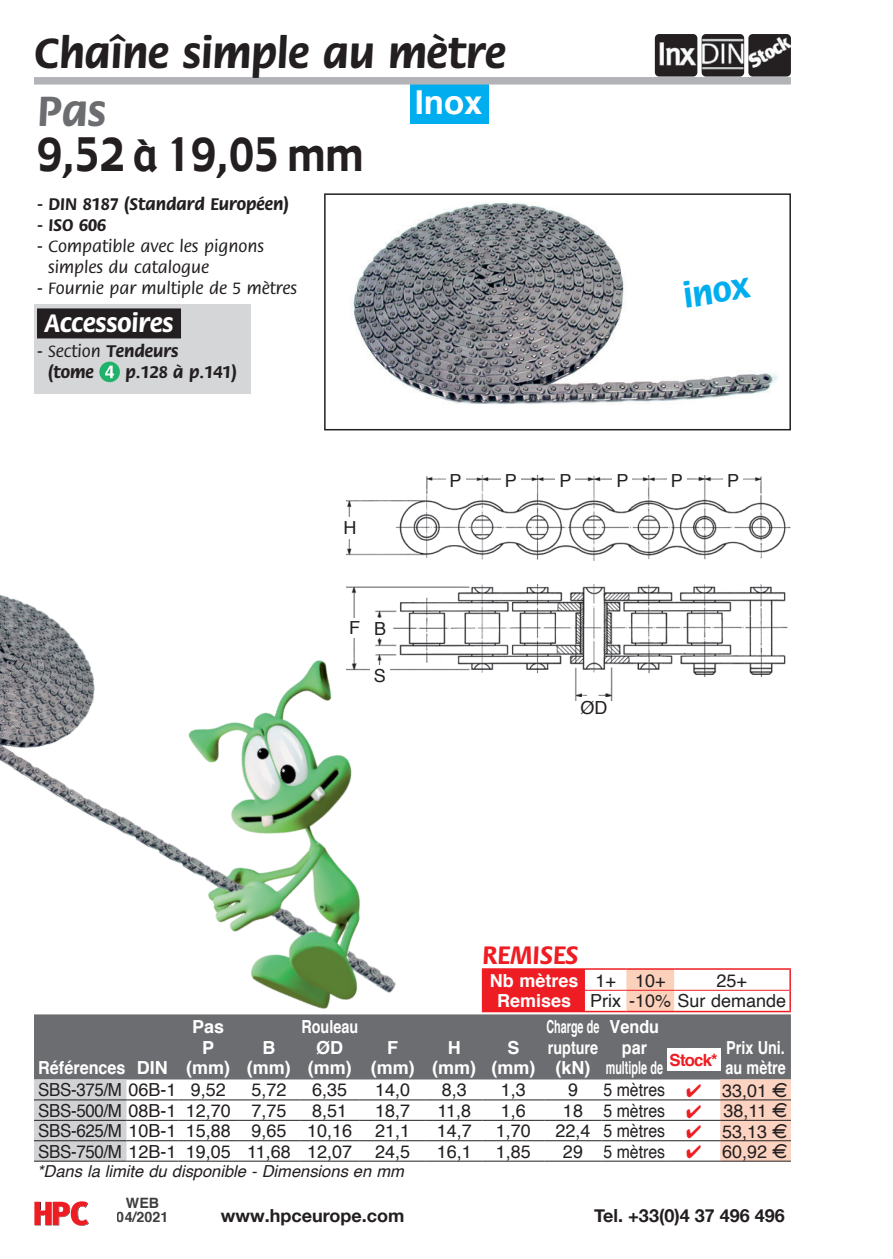
<style>
.page{position:relative;width:893px;height:1259px;background:#fff}
.page>*{position:absolute;margin:0;border:0;box-sizing:border-box;transform-origin:0 0}
.Titre{font:700 45px "Flora";color:#231f20}
.t1{font:45px "Gadget";color:#231f20;scale:.9 1}
.ReferenceGauche{font:700 45px "Flora";color:#6c6d70}
.t2{font:700 36px "Flora";color:#00aeef}
.SousTitre{font:700 33px "Helvetica";color:#fff}
.TitreBlanc{font:700 27px "Flora";color:#fff}
.TitreRemise{font:700 27px "Flora";color:#ee1d23}
.Texte_tableau{font:18px "Helvetica";color:#231f20}
.Normal_e{font:500 18px "Flora";color:#231f20}
.Normal_e-2{font:700 18px/21px "Flora";color:#231f20}
.t3{font:700 18px "Helvetica";color:#fff}
.Texte_tableau-2{font:18px "Helvetica";letter-spacing:-.02em;color:#231f20;scale:.94 1}
.TexteRemise{font:18px "Helvetica";color:#231f20}
.t4{font:700 18px "Helvetica Neue";color:#231f20}
.t5{font:700 18px "Helvetica";color:#fff;scale:.8 1}
.Texte_tableau-3{font:18px "Helvetica";color:#231f20;scale:.88 1}
.Texte_tableau_PRIX{font:18px "Helvetica";color:#231f20}
.t6{font:700 18px "Helvetica";color:#fff;scale:.6 1}
.t7{font:700 18px "Helvetica";color:#fff;scale:.9 1}
.t8{font:700 16.8px "Helvetica";letter-spacing:-.05em;color:#ee1d23}
.t9{font:italic 16.5px "Helvetica";color:#231f20}
.t10{font:700 14.4px/14.4px "Helvetica";color:#3e3e3f;text-align:center}
.s1{color:#231f20}
.s2{font-weight:500}
.s3{font-family:"Eurofont"}
</style>
<div class="page">
<div style="left:410px;top:85px;width:79px;height:39px;background:#00aeef"></div>
<div style="left:34px;top:304px;width:216px;height:89px;background:#d5d6d8"></div>
<img style="left:742px;top:476px;width:49px;height:202px">
<div style="left:34px;top:77px;width:757px;height:8px;background:#b2b3b7"></div>
<img style="left:353px;top:203px;width:425px;height:192px">
<div style="left:324px;top:193px;width:467px;height:237px;border:2px solid #231f20"></div>
<div style="left:37px;top:308px;width:144px;height:30px;background:#231f20"></div>
<div style="left:723px;top:470px;width:20px;height:23px;background:#fff"></div>
<img style="left:655px;top:34px;width:42px;height:43px">
<img style="left:702px;top:34px;width:42px;height:43px">
<img style="left:748px;top:34px;width:43px;height:43px">
<div style="left:742px;top:1014px;width:49px;height:65px;background:#6c6d70"></div>
<div style="left:742px;top:1079px;width:49px;height:81px;background:#fcd2c0"></div>
<hr style="left:720px;top:1099px;width:71px;height:1px;background:#231f20">
<hr style="left:720px;top:1119px;width:71px;height:1px;background:#231f20">
<hr style="left:720px;top:1140px;width:71px;height:1px;background:#231f20">
<hr style="left:720px;top:1160px;width:71px;height:1px;background:#231f20">
<hr style="left:674px;top:989px;width:115px;height:1px;background:#ee1d23">
<hr style="left:674px;top:968px;width:117px;height:1px;background:#ee1d23">
<hr style="left:789px;top:969px;width:2px;height:21px;background:#ee1d23">
<hr style="left:789px;top:990px;width:2px;height:20px;background:#ee1d23">
<hr style="left:674px;top:1010px;width:117px;height:2px;background:#ee1d23">
<img style="left:0;top:323px;width:742px;height:903px">
<svg style="left:34px;top:1201px;width:55px;height:24px"></svg>
<svg style="left:687px;top:1084px;width:14px;height:13px"></svg>
<svg style="left:687px;top:1104px;width:14px;height:13px"></svg>
<svg style="left:687px;top:1125px;width:14px;height:13px"></svg>
<svg style="left:687px;top:1145px;width:14px;height:13px"></svg>
<p class="Titre" style="left:34px;top:29px;width:474px">Chaîne simple au mètre</p>
<p class="ReferenceGauche" style="left:37px;top:87px;width:71px">Pas</p>
<p class="SousTitre" style="left:415px;top:76px;width:69px">Inox</p>
<p class="t1" style="left:37px;top:126px;width:364px">9,52 à 19,05 mm</p>
<p class="Normal_e-2" style="left:37px;top:194px;width:253px">- DIN 8187 (Standard Européen)</p>
<p class="Normal_e-2" style="left:37px;top:215px;width:71px">- ISO 606</p>
<p class="Normal_e" style="left:37px;top:236px;width:229px">- Compatible avec les pignons</p>
<p class="Normal_e" style="left:48px;top:257px;width:163px">simples du catalogue</p>
<p class="Normal_e" style="left:37px;top:278px;width:262px">- Fournie par multiple de 5 mètres</p>
<p class="TitreBlanc" style="left:37px;top:308px;width:145px"><span class="s1">.</span>Accessoires<span class="s1">.</span></p>
<p class="Normal_e-2" style="left:48px;top:341px;width:132px;text-indent:-11px"><span class="s2">- Section</span> Tendeurs (tome</p>
<p class="Normal_e-2" style="left:125px;top:362px;width:113px">p.128 à p.141)</p>
<p class="t2" style="left:680px;top:278px;width:69px;rotate:-10deg">inox</p>
<p class="TexteRemise" style="left:344px;top:513px;width:14px">H</p>
<p class="TexteRemise" style="left:349px;top:614px;width:12px">F</p>
<p class="TexteRemise" style="left:374px;top:614px;width:14px">B</p>
<p class="TexteRemise" style="left:374px;top:662px;width:14px">S</p>
<p class="TexteRemise" style="left:450px;top:466px;width:14px">P</p>
<p class="TexteRemise" style="left:559px;top:466px;width:14px">P</p>
<p class="TexteRemise" style="left:616px;top:466px;width:14px">P</p>
<p class="TexteRemise" style="left:671px;top:466px;width:14px">P</p>
<p class="TexteRemise" style="left:727px;top:466px;width:14px">P</p>
<p class="TexteRemise" style="left:505px;top:466px;width:14px">P</p>
<p class="TexteRemise" style="left:580px;top:694px;width:28px">ØD</p>
<p class="TitreRemise" style="left:483px;top:940px;width:97px">REMISES</p>
<p class="t3" style="left:490px;top:965px;width:90px">Nb mètres</p>
<p class="TexteRemise" style="left:595px;top:966px;width:22px">1+</p>
<p class="TexteRemise" style="left:635px;top:966px;width:32px">10+</p>
<p class="TexteRemise" style="left:716px;top:966px;width:32px">25+</p>
<p class="t3" style="left:497px;top:986px;width:76px">Remises</p>
<p class="TexteRemise" style="left:590px;top:987px;width:197px">Prix -10% Sur demande</p>
<p class="t3" style="left:192px;top:1012px;width:34px">Pas</p>
<p class="t5" style="left:301px;top:1012px;width:73px">Rouleau</p>
<p class="t6" style="left:546px;top:1012px;width:90px">Charge de</p>
<p class="t7" style="left:610px;top:1012px;width:57px">Vendu</p>
<p class="t3" style="left:202px;top:1033px;width:14px">P</p>
<p class="t3" style="left:262px;top:1033px;width:14px">B</p>
<p class="t3" style="left:316px;top:1033px;width:28px">ØD</p>
<p class="t3" style="left:387px;top:1033px;width:12px">F</p>
<p class="t3" style="left:448px;top:1033px;width:14px">H</p>
<p class="t3" style="left:507px;top:1033px;width:14px">S</p>
<p class="t5" style="left:548px;top:1033px;width:65px">rupture</p>
<p class="t7" style="left:622px;top:1033px;width:30px">par</p>
<p class="t5" style="left:726px;top:1033px;width:75px">Prix Uni.</p>
<p class="t8" style="left:670px;top:1046px;width:50px">Stock*</p>
<p class="t7" style="left:38px;top:1053px;width:99px">Références</p>
<p class="t3" style="left:137px;top:1053px;width:32px">DIN</p>
<p class="t3" style="left:186px;top:1053px;width:45px">(mm)</p>
<p class="t3" style="left:247px;top:1053px;width:45px">(mm)</p>
<p class="t3" style="left:308px;top:1053px;width:45px">(mm)</p>
<p class="t3" style="left:371px;top:1053px;width:45px">(mm)</p>
<p class="t3" style="left:432px;top:1053px;width:45px">(mm)</p>
<p class="t3" style="left:491px;top:1053px;width:45px">(mm)</p>
<p class="t3" style="left:555px;top:1053px;width:36px">(kN)</p>
<p class="t6" style="left:606px;top:1053px;width:97px">multiple de</p>
<p class="t5" style="left:725px;top:1053px;width:77px">au mètre</p>
<p class="Texte_tableau-2" style="left:38px;top:1076px;width:149px">SBS-375/M 06B-1</p>
<p class="Texte_tableau" style="left:191px;top:1076px;width:37px">9,52</p>
<p class="Texte_tableau" style="left:251px;top:1076px;width:37px">5,72</p>
<p class="Texte_tableau" style="left:312px;top:1076px;width:37px">6,35</p>
<p class="Texte_tableau" style="left:375px;top:1076px;width:37px">14,0</p>
<p class="Texte_tableau" style="left:442px;top:1076px;width:27px">8,3</p>
<p class="Texte_tableau" style="left:501px;top:1076px;width:27px">1,3</p>
<p class="Texte_tableau" style="left:568px;top:1076px;width:12px">9</p>
<p class="Texte_tableau-3" style="left:604px;top:1076px;width:72px">5 mètres</p>
<p class="Texte_tableau_PRIX" style="left:722px;top:1076px;width:68px">33,01 <span class="s3">F</span></p>
<p class="Texte_tableau-2" style="left:38px;top:1096px;width:149px">SBS-500/M 08B-1</p>
<p class="Texte_tableau" style="left:186px;top:1096px;width:47px">12,70</p>
<p class="Texte_tableau" style="left:251px;top:1096px;width:37px">7,75</p>
<p class="Texte_tableau" style="left:312px;top:1096px;width:37px">8,51</p>
<p class="Texte_tableau" style="left:375px;top:1096px;width:37px">18,7</p>
<p class="Texte_tableau" style="left:437px;top:1096px;width:35px">11,8</p>
<p class="Texte_tableau" style="left:501px;top:1096px;width:27px">1,6</p>
<p class="Texte_tableau" style="left:563px;top:1096px;width:22px">18</p>
<p class="Texte_tableau-3" style="left:604px;top:1096px;width:72px">5 mètres</p>
<p class="Texte_tableau_PRIX" style="left:723px;top:1097px;width:66px">38,11 <span class="s3">F</span></p>
<p class="Texte_tableau-2" style="left:38px;top:1117px;width:149px">SBS-625/M 10B-1</p>
<p class="Texte_tableau" style="left:186px;top:1117px;width:47px">15,88</p>
<p class="Texte_tableau" style="left:251px;top:1117px;width:37px">9,65</p>
<p class="Texte_tableau" style="left:307px;top:1117px;width:47px">10,16</p>
<p class="Texte_tableau" style="left:375px;top:1117px;width:37px">21,1</p>
<p class="Texte_tableau" style="left:437px;top:1117px;width:37px">14,7</p>
<p class="Texte_tableau" style="left:496px;top:1117px;width:37px">1,70</p>
<p class="Texte_tableau" style="left:555px;top:1117px;width:37px">22,4</p>
<p class="Texte_tableau-3" style="left:604px;top:1117px;width:72px">5 mètres</p>
<p class="Texte_tableau_PRIX" style="left:722px;top:1117px;width:68px">53,13 <span class="s3">F</span></p>
<p class="Texte_tableau-2" style="left:38px;top:1137px;width:149px">SBS-750/M 12B-1</p>
<p class="Texte_tableau" style="left:186px;top:1137px;width:47px">19,05</p>
<p class="Texte_tableau" style="left:247px;top:1137px;width:45px">11,68</p>
<p class="Texte_tableau" style="left:307px;top:1137px;width:47px">12,07</p>
<p class="Texte_tableau" style="left:375px;top:1137px;width:37px">24,5</p>
<p class="Texte_tableau" style="left:437px;top:1137px;width:37px">16,1</p>
<p class="Texte_tableau" style="left:496px;top:1137px;width:37px">1,85</p>
<p class="Texte_tableau" style="left:563px;top:1137px;width:22px">29</p>
<p class="Texte_tableau-3" style="left:604px;top:1137px;width:72px">5 mètres</p>
<p class="Texte_tableau_PRIX" style="left:722px;top:1138px;width:68px">60,92 <span class="s3">F</span></p>
<p class="t9" style="left:37px;top:1157px;width:368px">*Dans la limite du disponible - Dimensions en mm</p>
<p class="t10" style="left:117px;top:1195px;width:53px">WEB<br>04/2021</p>
<p class="t4" style="left:594px;top:1201px;width:192px">Tel. +33(0)4 37 496 496</p>
<p class="t4" style="left:221px;top:1201px;width:185px">www.hpceurope.com</p>
</div>
